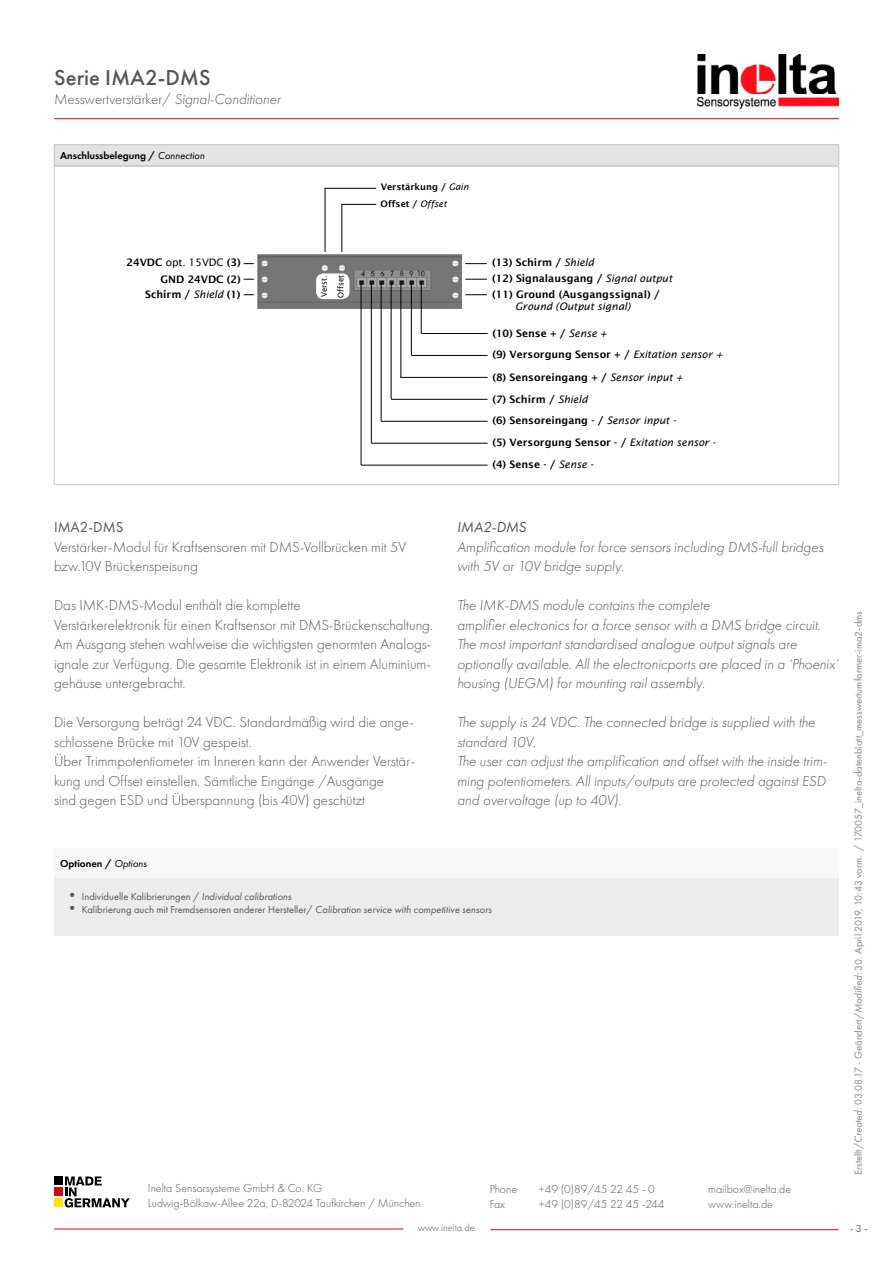
<style>
.page{position:relative;width:893px;height:1263px;background:#fff}
.page>*{position:absolute;margin:0;border:0;box-sizing:border-box;transform-origin:0 0}
.t1{font:500 22.5px "Futura PT";color:#565656}
.t2{font:300 15px/19.5px "Futura PT";color:#565656}
.t3{font:italic 300 15px/19.5px "Futura PT";color:#565656}
.t4{font:15px "Futura PT";color:#565656}
.t5{font:italic 15px "Futura PT";color:#565656}
.t6{font:300 12px/15px "Futura PT";color:#565656}
.t7{font:10.5px "Futura PT";color:#565656}
.t8{font:10.5px "Futura PT";color:#878786}
.t9{font:600 10.5px "Futura PT";color:#000}
.t10{font:300 10.5px "Futura PT";color:#565656}
.t11{font:600 10.35px/21.8px "Lucida Sans";color:#000}
.t12{font:italic 10.35px "Lucida Sans";color:#000}
.t13{font:10.35px "Lucida Sans";color:#000}
.t14{font:600 9px "Lucida Sans";color:#000}
.t15{font:7.8px/16.8px "Lucida Sans";color:#000}
.s1{font-style:italic}
.s2{font-weight:400;font-style:italic}
.s3{font-weight:600}
.s4{font-weight:300;font-size:15px}
</style>
<div class="page">
<hr style="left:54px;top:118px;width:785px;height:1px;background:#e3000f">
<img style="left:697px;top:54px;width:142px;height:55px">
<hr style="left:54px;top:1228px;width:349px;height:1px;background:#e3000f">
<hr style="left:491px;top:1229px;width:347px;height:1px;background:#e3000f">
<div style="left:54px;top:848px;width:785px;height:30px;background:#f7f7f7"></div>
<div style="left:54px;top:878px;width:785px;height:58px;background:#ececed"></div>
<div style="left:54px;top:145px;width:785px;height:21px;background:#e3e3e3"></div>
<hr style="left:54px;top:144px;width:785px;height:1px;background:#c5c6c6">
<svg style="left:54px;top:145px;width:1px;height:20px"></svg>
<svg style="left:838px;top:145px;width:1px;height:20px"></svg>
<hr style="left:54px;top:165px;width:785px;height:2px;background:#c5c6c6">
<hr style="left:54px;top:166px;width:1px;height:318px;background:#c5c6c6">
<hr style="left:838px;top:167px;width:1px;height:317px;background:#c5c6c6">
<hr style="left:54px;top:484px;width:785px;height:1px;background:#c5c6c6">
<svg style="left:324px;top:188px;width:53px;height:64px"></svg>
<img style="left:257px;top:255px;width:205px;height:54px">
<hr style="left:421px;top:284px;width:1px;height:49px;background:#000">
<hr style="left:411px;top:284px;width:1px;height:71px;background:#000">
<hr style="left:401px;top:284px;width:1px;height:94px;background:#000">
<hr style="left:391px;top:284px;width:1px;height:115px;background:#000">
<hr style="left:381px;top:284px;width:1px;height:137px;background:#000">
<hr style="left:371px;top:284px;width:1px;height:159px;background:#000">
<hr style="left:361px;top:284px;width:1px;height:181px;background:#000">
<hr style="left:421px;top:333px;width:67px;height:1px;background:#000">
<hr style="left:412px;top:355px;width:76px;height:1px;background:#000">
<hr style="left:401px;top:377px;width:87px;height:1px;background:#000">
<hr style="left:391px;top:399px;width:97px;height:1px;background:#000">
<hr style="left:381px;top:421px;width:107px;height:1px;background:#000">
<hr style="left:371px;top:443px;width:117px;height:1px;background:#000">
<hr style="left:361px;top:465px;width:127px;height:1px;background:#000">
<svg style="left:465px;top:294px;width:22px;height:1px"></svg>
<svg style="left:465px;top:279px;width:22px;height:1px"></svg>
<svg style="left:465px;top:263px;width:22px;height:1px"></svg>
<div style="left:316px;top:273px;width:33px;height:26px;background:#fff;border-radius:7px"></div>
<svg style="left:65px;top:1176px;width:65px;height:31px"></svg>
<div style="left:54px;top:1176px;width:9px;height:9px;background:#000"></div>
<div style="left:54px;top:1187px;width:9px;height:9px;background:#d20a11"></div>
<div style="left:54px;top:1198px;width:9px;height:9px;background:#ffe200"></div>
<h1 class="t1" style="left:54px;top:64px;width:158px">Serie IMA2-DMS</h1>
<p class="t2" style="left:54px;top:90px;width:228px">Messwertverstärker/ <span class="s1">Signal-Conditioner</span></p>
<p class="t9" style="left:60px;top:149px;width:146px">Anschlussbelegung / <span class="s2">Connection</span></p>
<p class="t13" style="left:127px;top:257px;width:116px"><span class="s3">24VDC</span> opt. 15VDC <span class="s3">(3)</span></p>
<p class="t11" style="left:145px;top:271px;width:97px;line-height:15.6px;text-align:right">GND 24VDC (2)<br>Schirm / <span class="s2">Shield</span> (1)</p>
<p class="t15" style="left:316px;top:298px;width:24px;rotate:-90deg">Verst.<br>Offset</p>
<p class="t14" style="left:381px;top:182px;width:90px">Verstärkung / <span class="s2">Gain</span></p>
<p class="t14" style="left:381px;top:199px;width:68px">Offset / <span class="s2">Offset</span></p>
<p class="t11" style="left:492px;top:252px;width:104px">(13) Schirm / <span class="s2">Shield</span></p>
<p class="t11" style="left:492px;top:271px;width:182px;line-height:15.9px">(12) Signalausgang / <span class="s2">Signal output </span>(11) Ground (Ausgangssignal) /</p>
<p class="t12" style="left:515px;top:300px;width:117px">Ground (Output signal)</p>
<p class="t11" style="left:492px;top:322px;width:232px">(10) Sense + / <span class="s2">Sense +<br></span>(9) Versorgung Sensor + / <span class="s2">Exitation sensor +</span></p>
<p class="t11" style="left:492px;top:366px;width:225px">(8) Sensoreingang + / <span class="s2">Sensor input +<br></span>(7) Schirm / <span class="s2">Shield<br></span>(6) Sensoreingang - / <span class="s2">Sensor input -<br></span>(5) Versorgung Sensor - / <span class="s2">Exitation sensor -</span></p>
<p class="t11" style="left:492px;top:453px;width:103px">(4) Sense - / <span class="s2">Sense -</span></p>
<p class="t4" style="left:54px;top:518px;width:71px">IMA2-DMS</p>
<p class="t2" style="left:54px;top:537px;width:354px">Verstärker-Modul für Kraftsensoren mit DMS-Vollbrücken mit 5V bzw.10V Brückenspeisung</p>
<p class="t2" style="left:54px;top:596px;width:381px">Das IMK-DMS-Modul enthält die komplette<br>Verstärkerelektronik für einen Kraftsensor mit DMS-Brückenschaltung.<br>Am Ausgang stehen wahlweise die wichtigsten genormten Analogs&shy;ignale zur Verfügung. Die gesamte Elektronik ist in einem Aluminium&shy;gehäuse untergebracht.</p>
<p class="t2" style="left:54px;top:713px;width:363px">Die Versorgung beträgt 24 VDC. Standardmäßig wird die ange&shy;schlossene Brücke mit 10V gespeist.<br>Über Trimmpotentiometer im Inneren kann der Anwender Verstär&shy;kung und Offset einstellen. Sämtliche Eingänge /Ausgänge<br>sind gegen ESD und Überspannung (bis 40V) geschützt</p>
<p class="t5" style="left:457px;top:518px;width:71px">IMA2-DMS</p>
<p class="t3" style="left:457px;top:537px;width:368px">Amplification module for force sensors including DMS-full bridges with 5V or 10V bridge supply.</p>
<p class="t3" style="left:457px;top:596px;width:383px">The IMK-DMS module contains the complete<br>amplifier electronics for a force sensor with a DMS bridge circuit.<br>The most important standardised analogue output signals are optionally available. All the electronicports are placed in a ‘Phoenix’ housing (UEGM) for mounting rail assembly.</p>
<p class="t3" style="left:457px;top:713px;width:371px">The supply is 24 VDC. The connected bridge is supplied with the standard 10V.<br>The user can adjust the amplification and offset with the inside trim&shy;ming potentiometers. All inputs/outputs are protected against ESD and overvoltage (up to 40V).</p>
<p class="t9" style="left:60px;top:857px;width:88px">Optionen / <span class="s2">Options</span></p>
<p class="t7" style="left:65px;top:890px;width:228px"><span class="s4">•</span> Individuelle Kalibrierungen / <span class="s1">Individual calibrations</span></p>
<p class="t7" style="left:65px;top:904px;width:428px"><span class="s4">•</span> Kalibrierung auch mit Fremdsensoren anderer Hersteller/ <span class="s1">Calibration service with competitive sensors</span></p>
<p class="t6" style="left:148px;top:1181px;width:274px">Inelta Sensorsysteme GmbH &amp; Co. KG<br>Ludwig-Bölkow-Allee 22a, D-82024 Taufkirchen / München</p>
<p class="t6" style="left:490px;top:1181px;width:29px">Phone</p>
<p class="t6" style="left:539px;top:1181px;width:117px">+49 (0)89/45 22 45 - 0</p>
<p class="t6" style="left:490px;top:1196px;width:17px">Fax</p>
<p class="t6" style="left:539px;top:1196px;width:127px">+49 (0)89/45 22 45 -244</p>
<p class="t10" style="left:418px;top:1222px;width:58px">www.inelta.de</p>
<p class="t6" style="left:708px;top:1181px;width:84px">mailbox@inelta.de www.inelta.de</p>
<p class="t8" style="left:852px;top:1175px;width:566px;rotate:-90deg">Erstellt/<span class="s1">Created</span>: 03.08.17 - Geändert/<span class="s1">Modified</span>: 30. April 2019, 10:43 vorm. / 170057_inelta-datenblatt_messwertumformer-ima2-dms</p>
<p class="t7" style="left:850px;top:1222px;width:19px">- 3 -</p>
</div>
